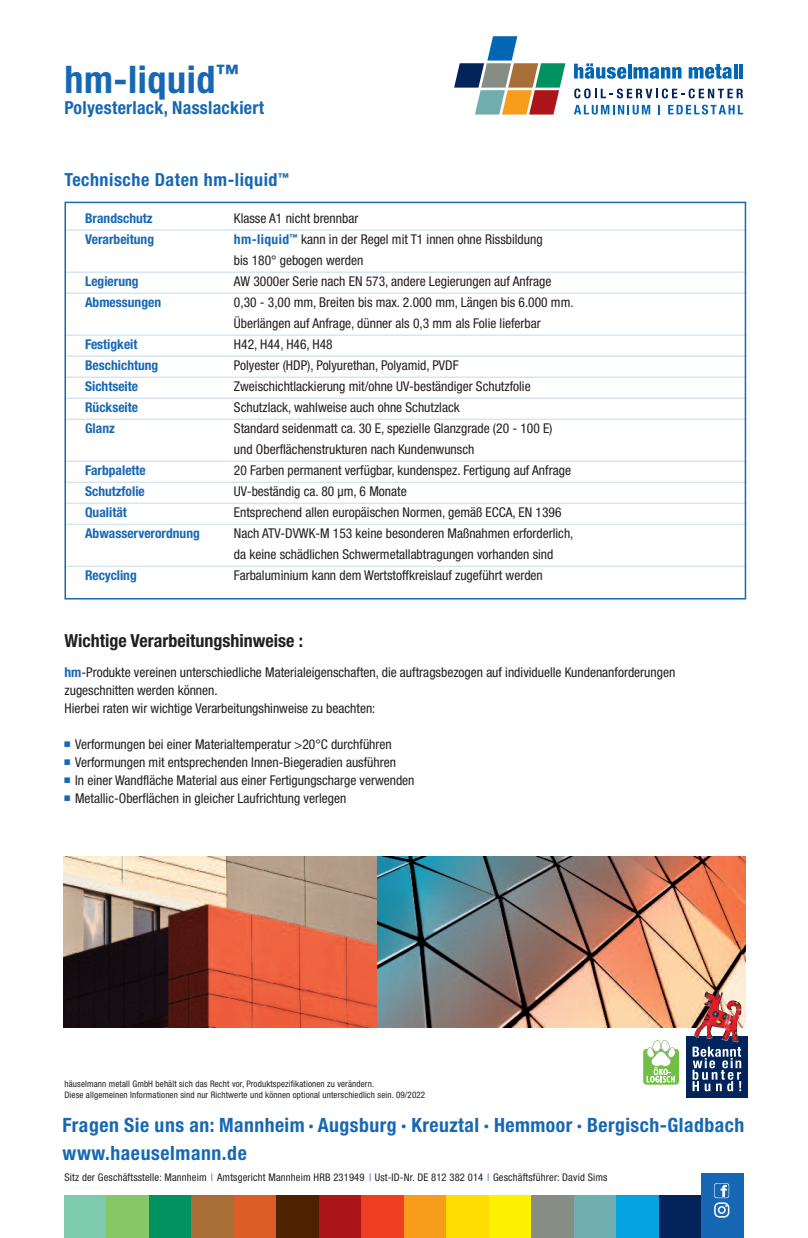
<style>
.page{position:relative;width:808px;height:1238px;background:#fff}
.page>*{position:absolute;margin:0;border:0;box-sizing:border-box;transform-origin:0 0}
.t1{font:700 condensed 38.1px "Helvetica Neue";letter-spacing:.015em;color:#1768b4}
.t2{font:700 condensed 19.65px/27.9px "Helvetica Neue";letter-spacing:.025em;color:#1768b4}
.t3{font:700 condensed 18px "Helvetica Neue";color:#231f20}
.t4{font:700 condensed 18px "Helvetica Neue";letter-spacing:.03em;color:#1768b4}
.t5{font:700 condensed 17.85px "Helvetica Neue";letter-spacing:.015em;color:#1768b4}
.t6{font:condensed 13.5px/21px "Helvetica Neue";color:#231f20}
.t7{font:700 condensed 13.5px "Helvetica Neue";color:#1768b4}
.t8{font:condensed 10.5px "Helvetica Neue";letter-spacing:.015em;color:#231f20}
.t9{font:condensed 9px/10.8px "Helvetica Neue";letter-spacing:.015em;color:#231f20}
.s1{font-weight:700;color:#1768b4}
.s2{color:#1768b4}
</style>
<div class="page">
<div style="left:64px;top:202px;width:682px;height:397px;border:2px solid #1768b4"></div>
<svg style="left:574px;top:105px;width:76px;height:9px"></svg>
<svg style="left:658px;top:105px;width:2px;height:9px"></svg>
<svg style="left:668px;top:105px;width:75px;height:9px"></svg>
<svg style="left:574px;top:89px;width:169px;height:9px"></svg>
<svg style="left:574px;top:63px;width:52px;height:16px"></svg>
<hr style="left:628px;top:64px;width:4px;height:14px;background:#0166b3">
<svg style="left:633px;top:67px;width:48px;height:12px"></svg>
<svg style="left:689px;top:64px;width:43px;height:15px"></svg>
<hr style="left:734px;top:64px;width:3px;height:14px;background:#0166b3">
<hr style="left:739px;top:64px;width:4px;height:14px;background:#0166b3">
<svg style="left:454px;top:36px;width:111px;height:78px"></svg>
<img style="left:64px;top:856px;width:682px;height:171px">
<svg style="left:643px;top:1040px;width:36px;height:44px"></svg>
<div style="left:686px;top:1036px;width:61px;height:61px;background:#03245a"></div>
<img style="left:694px;top:990px;width:36px;height:50px">
<svg style="left:692px;top:1046px;width:49px;height:45px"></svg>
<div style="left:64px;top:1195px;width:42px;height:42px;background:#7dcaae"></div>
<div style="left:106px;top:1195px;width:43px;height:42px;background:#87c765"></div>
<div style="left:149px;top:1195px;width:42px;height:42px;background:#009260"></div>
<div style="left:191px;top:1195px;width:43px;height:42px;background:#a96d37"></div>
<div style="left:234px;top:1195px;width:42px;height:42px;background:#dc5d25"></div>
<div style="left:276px;top:1195px;width:43px;height:42px;background:#4c2200"></div>
<div style="left:319px;top:1195px;width:42px;height:42px;background:#ac161a"></div>
<div style="left:361px;top:1195px;width:43px;height:42px;background:#ef3e22"></div>
<div style="left:404px;top:1195px;width:42px;height:42px;background:#f89c1c"></div>
<div style="left:446px;top:1195px;width:43px;height:42px;background:#ffdd01"></div>
<div style="left:489px;top:1195px;width:42px;height:42px;background:#fff101"></div>
<div style="left:531px;top:1195px;width:43px;height:42px;background:#868d84"></div>
<div style="left:574px;top:1195px;width:43px;height:42px;background:#6faeaf"></div>
<div style="left:617px;top:1195px;width:42px;height:42px;background:#05a4e0"></div>
<div style="left:659px;top:1195px;width:43px;height:42px;background:#03245a"></div>
<div style="left:702px;top:1173px;width:42px;height:64px;background:#1768b4"></div>
<svg style="left:714px;top:1183px;width:15px;height:34px"></svg>
<hr style="left:64px;top:229px;width:682px;height:2px;background:#1768b4;opacity:.17">
<hr style="left:64px;top:271px;width:682px;height:2px;background:#1768b4;opacity:.17">
<hr style="left:64px;top:292px;width:682px;height:2px;background:#1768b4;opacity:.17">
<hr style="left:64px;top:334px;width:682px;height:2px;background:#1768b4;opacity:.17">
<hr style="left:64px;top:355px;width:682px;height:2px;background:#1768b4;opacity:.17">
<hr style="left:64px;top:376px;width:682px;height:2px;background:#1768b4;opacity:.17">
<hr style="left:64px;top:397px;width:682px;height:2px;background:#1768b4;opacity:.17">
<hr style="left:64px;top:418px;width:682px;height:2px;background:#1768b4;opacity:.17">
<hr style="left:64px;top:460px;width:682px;height:2px;background:#1768b4;opacity:.17">
<hr style="left:64px;top:481px;width:682px;height:2px;background:#1768b4;opacity:.17">
<hr style="left:64px;top:502px;width:682px;height:2px;background:#1768b4;opacity:.17">
<hr style="left:64px;top:523px;width:682px;height:2px;background:#1768b4;opacity:.17">
<hr style="left:64px;top:565px;width:682px;height:2px;background:#1768b4;opacity:.17">
<h1 class="t1" style="left:64px;top:48px;width:176px">hm-liquid<sup>™</sup></h1>
<h3 class="t5" style="left:64px;top:101px;width:201px">Polyesterlack, Nasslackiert</h3>
<h3 class="t4" style="left:65px;top:165px;width:226px">Technische Daten hm-liquid<sup>™</sup></h3>
<p class="t7" style="left:85px;top:207px;width:69px">Brandschutz</p>
<p class="t6" style="left:234px;top:209px;width:126px">Klasse A1 nicht brennbar</p>
<p class="t7" style="left:85px;top:228px;width:70px">Verarbeitung</p>
<p class="t6" style="left:234px;top:230px;width:310px"><span class="s1">hm-liquid</span><sup>™</sup> kann in der Regel mit T1 innen ohne Rissbildung bis 180° gebogen werden</p>
<p class="t7" style="left:85px;top:270px;width:55px">Legierung</p>
<p class="t6" style="left:234px;top:272px;width:319px">AW 3000er Serie nach EN 573, andere Legierungen auf Anfrage</p>
<p class="t7" style="left:85px;top:291px;width:77px">Abmessungen</p>
<p class="t6" style="left:234px;top:293px;width:341px">0,30 - 3,00 mm, Breiten bis max. 2.000 mm, Längen bis 6.000 mm.<br>Überlängen auf Anfrage, dünner als 0,3 mm als Folie lieferbar</p>
<p class="t7" style="left:85px;top:333px;width:54px">Festigkeit</p>
<p class="t6" style="left:234px;top:335px;width:100px">H42, H44, H46, H48</p>
<p class="t7" style="left:85px;top:354px;width:75px">Beschichtung</p>
<p class="t6" style="left:234px;top:356px;width:226px">Polyester (HDP), Polyurethan, Polyamid, PVDF</p>
<p class="t7" style="left:85px;top:375px;width:54px">Sichtseite</p>
<p class="t6" style="left:234px;top:377px;width:298px">Zweischichtlackierung mit/ohne UV-beständiger Schutzfolie</p>
<p class="t7" style="left:85px;top:396px;width:54px">Rückseite</p>
<p class="t6" style="left:234px;top:398px;width:227px">Schutzlack, wahlweise auch ohne Schutzlack</p>
<p class="t7" style="left:85px;top:417px;width:31px">Glanz</p>
<p class="t6" style="left:234px;top:419px;width:320px">Standard seidenmatt ca. 30 E, spezielle Glanzgrade (20 - 100 E) und Oberflächenstrukturen nach Kundenwunsch</p>
<p class="t7" style="left:85px;top:459px;width:62px">Farbpalette</p>
<p class="t6" style="left:234px;top:461px;width:339px">20 Farben permanent verfügbar, kundenspez. Fertigung auf Anfrage</p>
<p class="t7" style="left:85px;top:480px;width:61px">Schutzfolie</p>
<p class="t6" style="left:234px;top:482px;width:174px">UV-beständig ca. 80 µm, 6 Monate</p>
<p class="t7" style="left:85px;top:501px;width:43px">Qualität</p>
<p class="t6" style="left:234px;top:503px;width:329px">Entsprechend allen europäischen Normen, gemäß ECCA, EN 1396</p>
<p class="t7" style="left:85px;top:522px;width:116px">Abwasserverordnung</p>
<p class="t6" style="left:234px;top:524px;width:341px">Nach ATV-DVWK-M 153 keine besonderen Maßnahmen erforderlich, da keine schädlichen Schwermetallabtragungen vorhanden sind</p>
<p class="t7" style="left:85px;top:564px;width:53px">Recycling</p>
<p class="t6" style="left:234px;top:566px;width:310px">Farbaluminium kann dem Wertstoffkreislauf zugeführt werden</p>
<h3 class="t3" style="left:64px;top:625px;width:240px">Wichtige Verarbeitungshinweise :</h3>
<p class="t6" style="left:64px;top:664px;width:612px;line-height:18px"><span class="s1">hm</span>-Produkte vereinen unterschiedliche Materialeigenschaften, die auftragsbezogen auf individuelle Kundenanforderungen zugeschnitten werden können.<br>Hierbei raten wir wichtige Verarbeitungshinweise zu beachten:</p>
<p class="t6" style="left:64px;top:734px;width:329px"><sup>■</sup> Verformungen bei einer Materialtemperatur &gt;20°C durchführen</p>
<p class="t6" style="left:64px;top:752px;width:333px"><sup>■</sup> Verformungen mit entsprechenden Innen-Biegeradien ausführen</p>
<p class="t6" style="left:64px;top:770px;width:351px"><sup>■</sup> In einer Wandfläche Material aus einer Fertigungscharge verwenden</p>
<p class="t6" style="left:64px;top:788px;width:283px"><sup>■</sup> Metallic-Oberflächen in gleicher Laufrichtung verlegen</p>
<p class="t9" style="left:64px;top:1079px;width:362px">häuselmann metall GmbH behält sich das Recht vor, Produktspezifikationen zu verändern.<br>Diese allgemeinen Informationen sind nur Richtwerte und können optional unterschiedlich sein. 09/2022</p>
<h2 class="t2" style="left:63px;top:1109px;width:683px">Fragen Sie uns an: Mannheim · Augsburg · Kreuztal · Hemmoor · Bergisch-Gladbach www.haeuselmann.de</h2>
<p class="t8" style="left:64px;top:1173px;width:544px">Sitz der Geschäftsstelle: Mannheim <span class="s2">|</span> Amtsgericht Mannheim HRB 231949 <span class="s2">|</span> Ust-ID-Nr. DE 812 382 014 <span class="s2">|</span> Geschäftsführer: David Sims</p>
</div>
